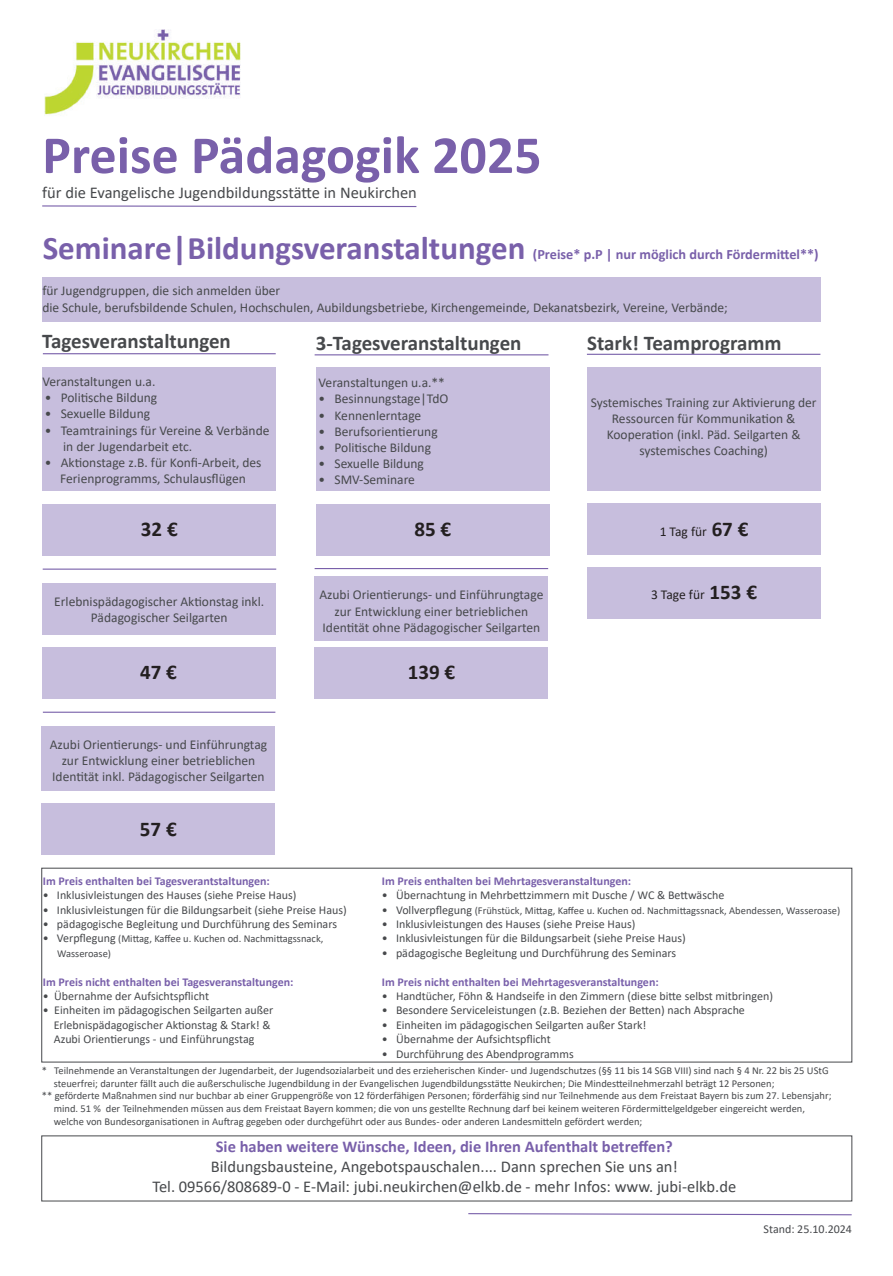
<style>
.page{position:relative;width:893px;height:1276px;background:#fff}
.page>*{position:absolute;margin:0;border:0;box-sizing:border-box;transform-origin:0 0}
.t1{font:700 54px "Calibri";color:#7960aa}
.t2{font:700 33px "Calibri";color:#7960aa}
.t3{font:700 21px "Calibri";color:#47494c}
.t4{font:700 21px "Calibri";color:#231f20}
.t5{font:16.5px/19.8px "Calibri";color:#47494c;text-align:center}
.t6{font:700 16.5px "Calibri";color:#7960aa}
.t7{font:700 14.25px "Calibri";color:#7960aa}
.t8{font:13.5px/16.2px "Calibri";color:#47494c;text-align:center}
.t9{font:13.5px "Calibri";color:#231f20}
.t10{font:12px/14.4px "Calibri";color:#47494c}
.t11{font:700 12px "Calibri";color:#7960aa}
.t12{font:10.5px/14.4px "Calibri";color:#47494c}
.s1{font-weight:700;font-size:21px}
.s2{font-size:12px}
</style>
<div class="page">
<img style="left:45px;top:30px;width:196px;height:85px">
<svg style="left:468px;top:1213px;width:384px;height:3px"></svg>
<svg style="left:42px;top:205px;width:375px;height:3px"></svg>
<div style="left:42px;top:868px;width:810px;height:194px;border:1px solid #47494c"></div>
<div style="left:42px;top:367px;width:234px;height:124px;background:#c7bedd"></div>
<div style="left:316px;top:367px;width:233px;height:124px;background:#c7bedd"></div>
<div style="left:587px;top:367px;width:234px;height:124px;background:#c7bedd"></div>
<div style="left:316px;top:504px;width:234px;height:51px;background:#c7bedd"></div>
<div style="left:587px;top:504px;width:234px;height:51px;background:#c7bedd"></div>
<div style="left:42px;top:277px;width:779px;height:44px;background:#c7bedd"></div>
<hr style="left:43px;top:353px;width:233px;height:1px;background:#7960aa">
<hr style="left:315px;top:354px;width:233px;height:1px;background:#7960aa">
<hr style="left:587px;top:354px;width:233px;height:1px;background:#7960aa">
<div style="left:42px;top:647px;width:233px;height:51px;background:#c7bedd"></div>
<div style="left:43px;top:583px;width:233px;height:51px;background:#c7bedd"></div>
<div style="left:42px;top:504px;width:234px;height:51px;background:#c7bedd"></div>
<div style="left:587px;top:567px;width:234px;height:51px;background:#c7bedd"></div>
<div style="left:42px;top:803px;width:233px;height:51px;background:#c7bedd"></div>
<div style="left:42px;top:726px;width:233px;height:64px;background:#c7bedd"></div>
<hr style="left:43px;top:568px;width:233px;height:2px;background:#7960aa">
<hr style="left:43px;top:711px;width:232px;height:2px;background:#7960aa">
<div style="left:315px;top:576px;width:233px;height:64px;background:#c7bedd"></div>
<hr style="left:315px;top:568px;width:233px;height:1px;background:#7960aa">
<div style="left:315px;top:647px;width:233px;height:51px;background:#c7bedd"></div>
<h1 class="t1" style="left:42px;top:117px;width:501px">Preise Pädagogik 2025</h1>
<h3 class="t5" style="left:42px;top:182px;width:376px">für die Evangelische Jugendbildungsstätte in Neukirchen</h3>
<h2 class="t2" style="left:43px;top:225px;width:484px">Seminare|Bildungsveranstaltungen</h2>
<h3 class="t7" style="left:533px;top:244px;width:287px">(Preise* p.P | nur möglich durch Fördermittel**)</h3>
<p class="t8" style="left:42px;top:282px;width:687px;text-align:left">für Jugendgruppen, die sich anmelden über<br>die Schule, berufsbildende Schulen, Hochschulen, Aubildungsbetriebe, Kirchengemeinde, Dekanatsbezirk, Vereine, Verbände;</p>
<h3 class="t3" style="left:42px;top:326px;width:190px">Tagesveranstaltungen</h3>
<h3 class="t3" style="left:316px;top:328px;width:207px">3-Tagesveranstaltungen</h3>
<h3 class="t3" style="left:587px;top:328px;width:196px">Stark! Teamprogramm</h3>
<p class="t8" style="left:43px;top:373px;width:114px">Veranstaltungen u.a.</p>
<p class="t8" style="left:45px;top:389px;width:114px">• Politische Bildung</p>
<p class="t8" style="left:45px;top:405px;width:107px">• Sexuelle Bildung</p>
<p class="t8" style="left:63px;top:422px;width:208px;text-align:left;text-indent:-18px">• Teamtrainings für Vereine &amp; Verbände in der Jugendarbeit etc.</p>
<p class="t8" style="left:45px;top:454px;width:218px">• Aktionstage z.B. für Konfi-Arbeit, des<br>Ferienprogramms, Schulausflügen</p>
<p class="t8" style="left:319px;top:374px;width:128px">Veranstaltungen u.a.**</p>
<p class="t8" style="left:319px;top:390px;width:131px">• Besinnungstage|TdO</p>
<p class="t8" style="left:319px;top:407px;width:104px">• Kennenlerntage</p>
<p class="t8" style="left:319px;top:423px;width:121px">• Berufsorientierung</p>
<p class="t8" style="left:319px;top:439px;width:114px">• Politische Bildung</p>
<p class="t8" style="left:319px;top:455px;width:107px">• Sexuelle Bildung</p>
<p class="t8" style="left:319px;top:471px;width:98px">• SMV-Seminare</p>
<p class="t8" style="left:591px;top:394px;width:227px">Systemisches Training zur Aktivierung der Ressourcen für Kommunikation &amp; Kooperation (inkl. Päd. Seilgarten &amp; systemisches Coaching)</p>
<h3 class="t4" style="left:141px;top:514px;width:38px">32 €</h3>
<p class="t8" style="left:54px;top:593px;width:211px">Erlebnispädagogischer Aktionstag inkl.<br>Pädagogischer Seilgarten</p>
<h3 class="t4" style="left:140px;top:657px;width:38px">47 €</h3>
<p class="t8" style="left:50px;top:736px;width:219px">Azubi Orientierungs- und Einführungtag zur Entwicklung einer betrieblichen<br>Identität inkl. Pädagogischer Seilgarten</p>
<h3 class="t4" style="left:140px;top:814px;width:38px">57 €</h3>
<h3 class="t4" style="left:414px;top:514px;width:38px">85 €</h3>
<p class="t9" style="left:660px;top:522px;width:90px">1 Tag für <span class="s1">67 €</span></p>
<p class="t8" style="left:319px;top:586px;width:225px">Azubi Orientierungs- und Einführungtage zur Entwicklung einer betrieblichen<br>Identität ohne Pädagogischer Seilgarten</p>
<h3 class="t4" style="left:408px;top:657px;width:49px">139 €</h3>
<p class="t9" style="left:651px;top:585px;width:107px">3 Tage für <span class="s1">153 €</span></p>
<p class="t11" style="left:43px;top:872px;width:229px">Im Preis enthalten bei Tagesverantstaltungen:</p>
<p class="t10" style="left:43px;top:887px;width:255px">• Inklusivleistungen des Hauses (siehe Preise Haus)</p>
<p class="t10" style="left:43px;top:902px;width:305px">• Inklusivleistungen für die Bildungsarbeit (siehe Preise Haus)</p>
<p class="t10" style="left:43px;top:916px;width:296px">• pädagogische Begleitung und Durchführung des Seminars</p>
<p class="t12" style="left:57px;top:931px;width:268px;text-indent:-14px"><span class="s2">• Verpflegung</span> (Mittag, Kaffee u. Kuchen od. Nachmittagssnack,<br>Wasseroase)</p>
<p class="t11" style="left:43px;top:973px;width:252px">Im Preis nicht enthalten bei Tagesveranstaltungen:</p>
<p class="t10" style="left:43px;top:988px;width:168px">• Übernahme der Aufsichtspflicht</p>
<p class="t10" style="left:54px;top:1003px;width:221px;text-indent:-11px">• Einheiten im pädagogischen Seilgarten außer<br>Erlebnispädagogischer Aktionstag &amp; Stark! &amp;<br>Azubi Orientierungs - und Einführungstag</p>
<p class="t11" style="left:382px;top:872px;width:251px">Im Preis enthalten bei Mehrtagesveranstaltungen:</p>
<p class="t10" style="left:382px;top:887px;width:344px">• Übernachtung in Mehrbettzimmern mit Dusche / WC &amp; Bettwäsche</p>
<p class="t12" style="left:382px;top:902px;width:460px"><span class="s2">• Vollverpflegung</span> (Frühstück, Mittag, Kaffee u. Kuchen od. Nachmittagssnack, Abendessen, Wasseroase)</p>
<p class="t10" style="left:382px;top:916px;width:255px">• Inklusivleistungen des Hauses (siehe Preise Haus)</p>
<p class="t10" style="left:382px;top:931px;width:305px">• Inklusivleistungen für die Bildungsarbeit (siehe Preise Haus)</p>
<p class="t10" style="left:382px;top:945px;width:296px">• pädagogische Begleitung und Durchführung des Seminars</p>
<p class="t11" style="left:382px;top:973px;width:278px">Im Preis nicht enthalten bei Mehrtagesveranstaltungen:</p>
<p class="t10" style="left:382px;top:988px;width:393px">• Handtücher, Föhn &amp; Handseife in den Zimmern (diese bitte selbst mitbringen)</p>
<p class="t10" style="left:382px;top:1003px;width:365px">• Besondere Serviceleistungen (z.B. Beziehen der Betten) nach Absprache</p>
<p class="t10" style="left:382px;top:1017px;width:266px">• Einheiten im pädagogischen Seilgarten außer Stark!</p>
<p class="t10" style="left:382px;top:1031px;width:170px">• Übernahme der Aufsichtspflicht</p>
<p class="t10" style="left:382px;top:1046px;width:193px">• Durchführung des Abendprogramms</p>
<p class="t12" style="left:42px;top:1063px;width:788px">* Teilnehmende an Veranstaltungen der Jugendarbeit, der Jugendsozialarbeit und des erzieherischen Kinder- und Jugendschutzes (§§ 11 bis 14 SGB VIII) sind nach § 4 Nr. 22 bis 25 UStG</p>
<p class="t12" style="left:54px;top:1076px;width:722px">steuerfrei; darunter fällt auch die außerschulische Jugendbildung in der Evangelischen Jugendbildungsstätte Neukirchen; Die Mindestteilnehmerzahl beträgt 12 Personen;</p>
<p class="t12" style="left:42px;top:1088px;width:791px">** geförderte Maßnahmen sind nur buchbar ab einer Gruppengröße von 12 förderfähigen Personen; förderfähig sind nur Teilnehmende aus dem Freistaat Bayern bis zum 27. Lebensjahr;</p>
<p class="t12" style="left:54px;top:1101px;width:753px">mind. 51 % der Teilnehmenden müssen aus dem Freistaat Bayern kommen; die von uns gestellte Rechnung darf bei keinem weiteren Fördermittelgeldgeber eingereicht werden,</p>
<p class="t12" style="left:54px;top:1113px;width:590px">welche von Bundesorganisationen in Auftrag gegeben oder durchgeführt oder aus Bundes- oder anderen Landesmitteln gefördert werden;</p>
<h3 class="t6" style="left:216px;top:1135px;width:459px">Sie haben weitere Wünsche, Ideen, die Ihren Aufenthalt betreffen?</h3>
<h3 class="t5" style="left:152px;top:1156px;width:585px">Bildungsbausteine, Angebotspauschalen.... Dann sprechen Sie uns an!<br>Tel. 09566/808689-0 - E-Mail: jubi.neukirchen@elkb.de - mehr Infos: www. jubi-elkb.de</h3>
<p class="t10" style="left:764px;top:1221px;width:90px">Stand: 25.10.2024</p>
</div>
